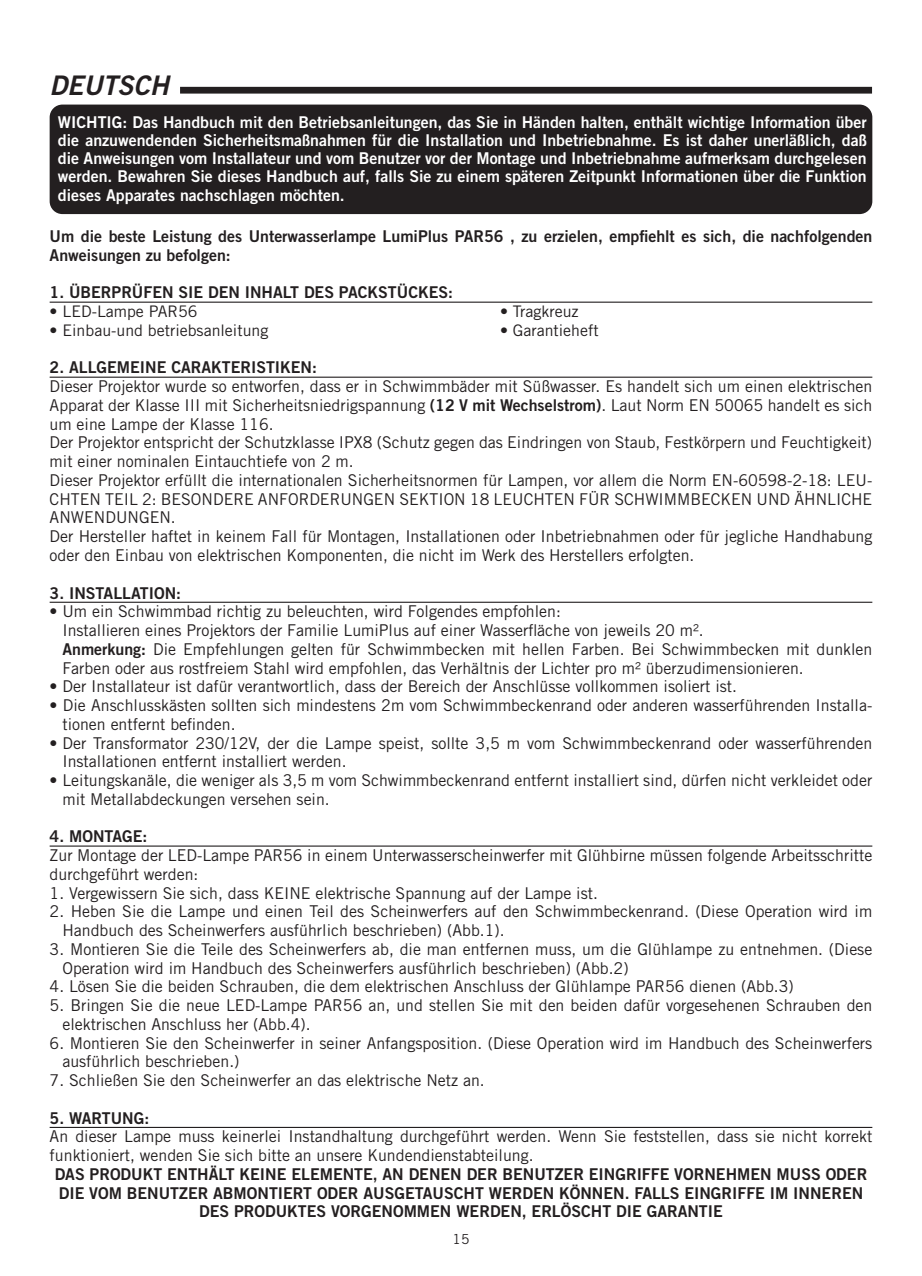
<style>
.page{position:relative;width:922px;height:1276px;background:#fff}
.page>*{position:absolute;margin:0;border:0;box-sizing:border-box;transform-origin:0 0}
.Manual_Astral{font:italic 27px "Trade Gothic Bold Two";color:#231f20}
.Manual_Astral-2{font:16.25px/18.8px "Trade Gothic";color:#231f20}
.Manual_Astral-3{font:16.25px/18.2px "Trade Gothic Bold Two";color:#fff;text-align:justify}
.Manual_Astral-4{font:16.25px/18.8px "Trade Gothic Bold Two";color:#231f20}
.Manual_Astral-5{font:16px "Trade Gothic";color:#231f20}
.t1{font:13.75px "Trade Gothic";color:#231f20}
.s1{font-family:"Trade Gothic Bold Two"}
</style>
<div class="page">
<div style="left:180px;top:87px;width:691px;height:7px;background:#231f20"></div>
<div style="left:50px;top:105px;width:822px;height:109px;background:#231f20;border-radius:13px"></div>
<hr style="left:50px;top:302px;width:822px;height:1px;background:#231f20">
<hr style="left:50px;top:377px;width:822px;height:1px;background:#231f20">
<hr style="left:50px;top:602px;width:822px;height:1px;background:#231f20">
<hr style="left:50px;top:845px;width:822px;height:1px;background:#231f20">
<hr style="left:50px;top:1127px;width:822px;height:1px;background:#231f20">
<p class="Manual_Astral" style="left:50px;top:68px;width:121px">DEUTSCH</p>
<p class="Manual_Astral-3" style="left:58px;top:112px;width:810px">WICHTIG: Das Handbuch mit den Betriebsanleitungen, das Sie in Händen halten, enthält wichtige Information über die anzuwendenden Sicherheitsmaßnahmen für die Installation und Inbetriebnahme. Es ist daher unerläßlich, daß die Anweisungen vom Installateur und vom Benutzer vor der Montage und Inbetriebnahme aufmerksam durchgelesen werden. Bewahren Sie dieses Handbuch auf, falls Sie zu einem späteren Zeitpunkt Informationen über die Funktion dieses Apparates nachschlagen möchten.</p>
<p class="Manual_Astral-4" style="left:50px;top:227px;width:824px">Um die beste Leistung des Unterwasserlampe LumiPlus PAR56 , zu erzielen, empfiehlt es sich, die nachfolgenden<br>Anweisungen zu befolgen:</p>
<p class="Manual_Astral-4" style="left:50px;top:283px;width:405px">1. ÜBERPRÜFEN SIE DEN INHALT DES PACKSTÜCKES:</p>
<p class="Manual_Astral-5" style="left:50px;top:302px;width:149px">• LED-Lampe PAR56</p>
<p class="Manual_Astral-5" style="left:500px;top:302px;width:80px">• Tragkreuz</p>
<p class="Manual_Astral-5" style="left:50px;top:320px;width:220px">• Einbau-und betriebsanleitung</p>
<p class="Manual_Astral-5" style="left:500px;top:320px;width:100px">• Garantieheft</p>
<p class="Manual_Astral-4" style="left:50px;top:358px;width:269px">2. ALLGEMEINE CARAKTERISTIKEN:</p>
<p class="Manual_Astral-2" style="left:50px;top:377px;width:824px;text-align:justify">Dieser Projektor wurde so entworfen, dass er in Schwimmbäder mit Süßwasser. Es handelt sich um einen elektrischen Apparat der Klasse III mit Sicherheitsniedrigspannung <span class="s1">(12 V mit Wechselstrom)</span>. Laut Norm EN 50065 handelt es sich um eine Lampe der Klasse 116.</p>
<p class="Manual_Astral-2" style="left:50px;top:433px;width:823px">Der Projektor entspricht der Schutzklasse IPX8 (Schutz gegen das Eindringen von Staub, Festkörpern und Feuchtigkeit) mit einer nominalen Eintauchtiefe von 2 m.</p>
<p class="Manual_Astral-2" style="left:50px;top:470px;width:824px;text-align:justify">Dieser Projektor erfüllt die internationalen Sicherheitsnormen für Lampen, vor allem die Norm EN-60598-2-18: LEU-CHTEN TEIL 2: BESONDERE ANFORDERUNGEN SEKTION 18 LEUCHTEN FÜR SCHWIMMBECKEN UND ÄHNLICHE ANWENDUNGEN.</p>
<p class="Manual_Astral-2" style="left:50px;top:527px;width:824px">Der Hersteller haftet in keinem Fall für Montagen, Installationen oder Inbetriebnahmen oder für jegliche Handhabung oder den Einbau von elektrischen Komponenten, die nicht im Werk des Herstellers erfolgten.</p>
<p class="Manual_Astral-4" style="left:50px;top:583px;width:133px">3. INSTALLATION:</p>
<p class="Manual_Astral-2" style="left:50px;top:602px;width:512px">• Um ein Schwimmbad richtig zu beleuchten, wird Folgendes empfohlen:</p>
<p class="Manual_Astral-2" style="left:62px;top:620px;width:642px">Installieren eines Projektors der Familie LumiPlus auf einer Wasserfläche von jeweils 20 m².</p>
<p class="Manual_Astral-2" style="left:62px;top:639px;width:811px"><span class="s1">Anmerkung:</span> Die Empfehlungen gelten für Schwimmbecken mit hellen Farben. Bei Schwimmbecken mit dunklen<br>Farben oder aus rostfreiem Stahl wird empfohlen, das Verhältnis der Lichter pro m² überzudimensionieren.</p>
<p class="Manual_Astral-2" style="left:50px;top:677px;width:688px">• Der Installateur ist dafür verantwortlich, dass der Bereich der Anschlüsse vollkommen isoliert ist.</p>
<p class="Manual_Astral-2" style="left:62px;top:695px;width:811px;text-indent:-13px">• Die Anschlusskästen sollten sich mindestens 2m vom Schwimmbeckenrand oder anderen wasserführenden Installa&shy;tionen entfernt befinden.</p>
<p class="Manual_Astral-2" style="left:62px;top:733px;width:811px;text-indent:-13px">• Der Transformator 230/12V, der die Lampe speist, sollte 3,5 m vom Schwimmbeckenrand oder wasserführenden<br>Installationen entfernt installiert werden.</p>
<p class="Manual_Astral-2" style="left:62px;top:770px;width:811px;text-indent:-13px">• Leitungskanäle, die weniger als 3,5 m vom Schwimmbeckenrand entfernt installiert sind, dürfen nicht verkleidet oder mit Metallabdeckungen versehen sein.</p>
<p class="Manual_Astral-4" style="left:50px;top:827px;width:99px">4. MONTAGE:</p>
<p class="Manual_Astral-2" style="left:50px;top:845px;width:824px">Zur Montage der LED-Lampe PAR56 in einem Unterwasserscheinwerfer mit Glühbirne müssen folgende Arbeitsschritte durchgeführt werden:</p>
<p class="Manual_Astral-2" style="left:50px;top:883px;width:549px">1. Vergewissern Sie sich, dass KEINE elektrische Spannung auf der Lampe ist.</p>
<p class="Manual_Astral-2" style="left:62px;top:902px;width:811px;text-indent:-13px">2. Heben Sie die Lampe und einen Teil des Scheinwerfers auf den Schwimmbeckenrand. (Diese Operation wird im<br>Handbuch des Scheinwerfers ausführlich beschrieben) (Abb.1).</p>
<p class="Manual_Astral-2" style="left:62px;top:939px;width:811px;text-indent:-13px">3. Montieren Sie die Teile des Scheinwerfers ab, die man entfernen muss, um die Glühlampe zu entnehmen. (Diese<br>Operation wird im Handbuch des Scheinwerfers ausführlich beschrieben) (Abb.2)</p>
<p class="Manual_Astral-2" style="left:50px;top:977px;width:745px">4. Lösen Sie die beiden Schrauben, die dem elektrischen Anschluss der Glühlampe PAR56 dienen (Abb.3)</p>
<p class="Manual_Astral-2" style="left:62px;top:995px;width:811px;text-indent:-13px">5. Bringen Sie die neue LED-Lampe PAR56 an, und stellen Sie mit den beiden dafür vorgesehenen Schrauben den elektrischen Anschluss her (Abb.4).</p>
<p class="Manual_Astral-2" style="left:62px;top:1033px;width:811px;text-indent:-13px">6. Montieren Sie den Scheinwerfer in seiner Anfangsposition. (Diese Operation wird im Handbuch des Scheinwerfers ausführlich beschrieben.)</p>
<p class="Manual_Astral-2" style="left:50px;top:1070px;width:436px">7. Schließen Sie den Scheinwerfer an das elektrische Netz an.</p>
<p class="Manual_Astral-4" style="left:50px;top:1108px;width:101px">5. WARTUNG:</p>
<p class="Manual_Astral-2" style="left:50px;top:1127px;width:824px">An dieser Lampe muss keinerlei Instandhaltung durchgeführt werden. Wenn Sie feststellen, dass sie nicht korrekt funktioniert, wenden Sie sich bitte an unsere Kundendienstabteilung.</p>
<p class="Manual_Astral-4" style="left:55px;top:1164px;width:813px;text-align:center">DAS PRODUKT ENTHÄLT KEINE ELEMENTE, AN DENEN DER BENUTZER EINGRIFFE VORNEHMEN MUSS ODER<br>DIE VOM BENUTZER ABMONTIERT ODER AUSGETAUSCHT WERDEN KÖNNEN. FALLS EINGRIFFE IM INNEREN<br>DES PRODUKTES VORGENOMMEN WERDEN, ERLÖSCHT DIE GARANTIE</p>
<p class="t1" style="left:452px;top:1231px;width:18px">15</p>
</div>
